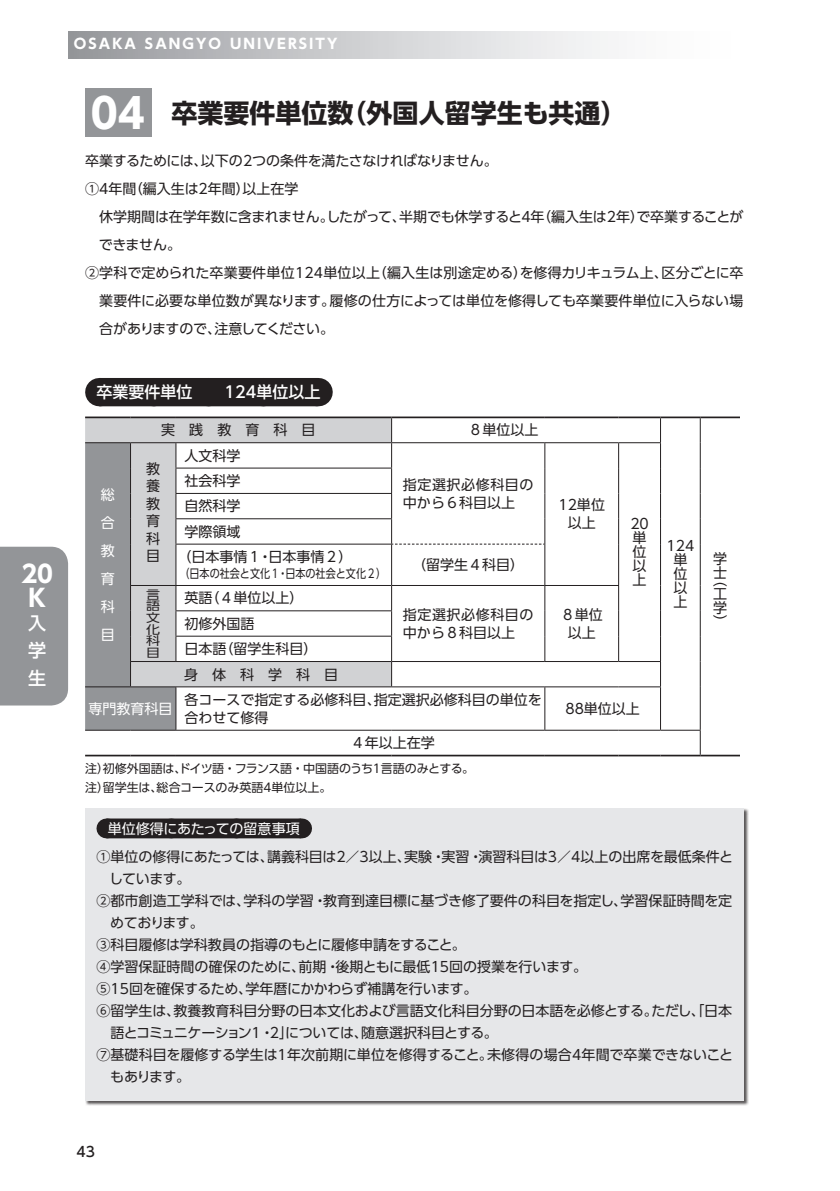
<style>
.page{position:relative;width:840px;height:1191px;background:#fff}
.page>*{position:absolute;margin:0;border:0;box-sizing:border-box;transform-origin:0 0}
.t1{font:700 26px "UD Shin Go Pr 6";color:#231f20}
.t2{font:700 24px/24px "UD Shin Go Pr 6";color:#fff}
.t3{font:500 18px/27.2px "UD Shin Go Pr 6";color:#fff;text-align:justify}
.t4{font:500 16px "UD Shin Go Pr 6";color:#fff}
.t5{font:14px/14px "UD Shin Go Pr 6";color:#231f20}
.t6{font:14px/18px "UD Shin Go Pr 6";letter-spacing:.04em;color:#231f20}
.t7{font:14px "UD Shin Go Pr 6";letter-spacing:-.035em;color:#231f20}
.t8{font:14px "UD Shin Go Pr 6";letter-spacing:-.025em;color:#231f20}
.t9{font:14px/28px "UD Shin Go Pr 6";color:#fff;text-align:justify}
.t10{font:700 14px "UD Shin Go Pr 6";letter-spacing:.15em;color:#fff}
.t11{font:14px "UD Shin Go Pr 6";letter-spacing:-.04em;color:#231f20}
.t12{font:500 14px "UD Shin Go Pr 6";color:#231f20}
.t13{font:12px/19px "UD Shin Go Pr 6";color:#231f20}
.t14{font:12px "UD Shin Go Pr 6";color:#231f20;scale:.84 1}
.t15{font:11.6px/11.6px "UD Shin Go Pr 6";color:#231f20;text-align:justify;scale:1.2 1}
.s1{font-size:41px;color:#fff}
</style>
<div class="page">
<div style="left:68px;top:31px;width:680px;height:28px;background:linear-gradient(to right,#9c9ea2,#fff)"></div>
<div style="left:0;top:547px;width:68px;height:158px;background:#939598"></div>
<div style="left:99px;top:378px;width:218px;height:28px;background:#231f20"></div>
<svg style="left:317px;top:378px;width:1px;height:28px"></svg>
<div style="left:85px;top:88px;width:67px;height:49px;background:#939598"></div>
<svg style="left:85px;top:418px;width:306px;height:268px"></svg>
<hr style="left:699px;top:416px;width:40px;height:2px;background:#231f20">
<hr style="left:699px;top:754px;width:40px;height:2px;background:#231f20">
<hr style="left:660px;top:416px;width:39px;height:2px;background:#231f20">
<svg style="left:699px;top:418px;width:1px;height:126px"></svg>
<hr style="left:699px;top:544px;width:1px;height:41px;background:#231f20">
<svg style="left:699px;top:585px;width:1px;height:102px"></svg>
<hr style="left:699px;top:687px;width:1px;height:43px;background:#231f20">
<hr style="left:175px;top:467px;width:217px;height:1px;background:#231f20">
<hr style="left:175px;top:493px;width:217px;height:1px;background:#231f20">
<hr style="left:175px;top:518px;width:217px;height:1px;background:#231f20">
<hr style="left:175px;top:544px;width:217px;height:1px;background:#231f20">
<hr style="left:176px;top:585px;width:215px;height:1px;background:#231f20">
<hr style="left:175px;top:610px;width:217px;height:1px;background:#231f20">
<hr style="left:175px;top:636px;width:217px;height:1px;background:#231f20">
<hr style="left:391px;top:544px;width:1px;height:41px;background:#231f20">
<hr style="left:85px;top:416px;width:45px;height:2px;background:#231f20">
<hr style="left:130px;top:416px;width:46px;height:2px;background:#231f20">
<hr style="left:176px;top:416px;width:215px;height:2px;background:#231f20">
<hr style="left:391px;top:416px;width:153px;height:2px;background:#231f20">
<hr style="left:544px;top:416px;width:74px;height:2px;background:#231f20">
<hr style="left:618px;top:416px;width:42px;height:2px;background:#231f20">
<hr style="left:176px;top:661px;width:215px;height:1px;background:#231f20">
<hr style="left:176px;top:442px;width:215px;height:1px;background:#231f20">
<hr style="left:176px;top:686px;width:215px;height:1px;background:#231f20">
<svg style="left:544px;top:586px;width:1px;height:75px"></svg>
<svg style="left:391px;top:586px;width:1px;height:100px"></svg>
<hr style="left:391px;top:686px;width:153px;height:1px;background:#231f20">
<hr style="left:391px;top:661px;width:153px;height:1px;background:#231f20">
<hr style="left:544px;top:661px;width:74px;height:1px;background:#231f20">
<hr style="left:391px;top:585px;width:153px;height:1px;background:#231f20">
<hr style="left:544px;top:442px;width:74px;height:1px;background:#231f20">
<svg style="left:391px;top:418px;width:154px;height:127px"></svg>
<hr style="left:544px;top:544px;width:1px;height:41px;background:#231f20">
<hr style="left:544px;top:585px;width:74px;height:1px;background:#231f20">
<hr style="left:544px;top:686px;width:74px;height:1px;background:#231f20">
<hr style="left:544px;top:687px;width:1px;height:43px;background:#231f20">
<hr style="left:659px;top:687px;width:1px;height:43px;background:#231f20">
<hr style="left:618px;top:686px;width:42px;height:1px;background:#231f20">
<hr style="left:85px;top:730px;width:45px;height:1px;background:#231f20">
<hr style="left:130px;top:730px;width:46px;height:1px;background:#231f20">
<hr style="left:176px;top:730px;width:215px;height:1px;background:#231f20">
<hr style="left:391px;top:730px;width:153px;height:1px;background:#231f20">
<hr style="left:544px;top:730px;width:74px;height:1px;background:#231f20">
<hr style="left:618px;top:730px;width:42px;height:1px;background:#231f20">
<hr style="left:660px;top:730px;width:40px;height:1px;background:#231f20">
<svg style="left:699px;top:730px;width:1px;height:24px"></svg>
<hr style="left:85px;top:754px;width:45px;height:2px;background:#231f20">
<hr style="left:130px;top:754px;width:46px;height:2px;background:#231f20">
<hr style="left:176px;top:754px;width:215px;height:2px;background:#231f20">
<hr style="left:391px;top:754px;width:153px;height:2px;background:#231f20">
<hr style="left:544px;top:754px;width:74px;height:2px;background:#231f20">
<hr style="left:618px;top:754px;width:42px;height:2px;background:#231f20">
<hr style="left:660px;top:754px;width:39px;height:2px;background:#231f20">
<hr style="left:618px;top:442px;width:42px;height:1px;background:#231f20">
<svg style="left:618px;top:443px;width:1px;height:101px"></svg>
<hr style="left:618px;top:544px;width:1px;height:41px;background:#231f20">
<hr style="left:659px;top:544px;width:1px;height:41px;background:#231f20">
<svg style="left:618px;top:586px;width:1px;height:75px"></svg>
<hr style="left:618px;top:661px;width:42px;height:1px;background:#231f20">
<hr style="left:130px;top:442px;width:46px;height:1px;background:#231f20">
<hr style="left:85px;top:442px;width:45px;height:1px;background:#231f20">
<svg style="left:85px;top:443px;width:91px;height:287px;background:#aaabae"></svg>
<hr style="left:85px;top:686px;width:45px;height:1px;background:#231f20">
<div style="left:85px;top:808px;width:663px;height:297px;background:#231f20;opacity:.75"></div>
<div style="left:85px;top:808px;width:658px;height:292px;background:#e6e7e9"></div>
<div style="left:106px;top:818px;width:195px;height:20px;background:#231f20"></div>
<svg style="left:171px;top:818px;width:97px;height:1px"></svg>
<svg style="left:301px;top:818px;width:1px;height:20px"></svg>
<h2 class="t2" style="left:21px;top:561px;width:33px">20<br>K</h2>
<p class="t3" style="left:28px;top:609px;width:19px">入学生</p>
<p class="t10" style="left:74px;top:33px;width:265px">OSAKA SANGYO UNIVERSITY</p>
<h1 class="t1" style="left:91px;top:91px;width:537px"><span class="s1">04</span> 卒業要件単位数（外国人留学生も共通）</h1>
<p class="t5" style="left:85px;top:146px;width:414px;line-height:28px">卒業するためには、以下の2つの条件を満たさなければなりません。<br>①4年間（編入生は2年間）以上在学</p>
<p class="t5" style="left:99px;top:209px;width:645px">休学期間は在学年数に含まれません。したがって、半期でも休学すると4年（編入生は2年）で卒業することが</p>
<p class="t5" style="left:99px;top:237px;width:84px">できません。</p>
<p class="t5" style="left:85px;top:265px;width:659px">②学科で定められた卒業要件単位124単位以上（編入生は別途定める）を修得カリキュラム上、区分ごとに卒</p>
<p class="t5" style="left:99px;top:293px;width:645px">業要件に必要な単位数が異なります。履修の仕方によっては単位を修得しても卒業要件単位に入らない場</p>
<p class="t11" style="left:99px;top:317px;width:236px">合がありますので、注意してください。</p>
<p class="t4" style="left:96px;top:378px;width:225px">卒業要件単位　　124単位以上</p>
<p class="t5" style="left:161px;top:423px;width:155px">実践教育科目</p>
<p class="t5" style="left:468px;top:423px;width:72px">８単位以上</p>
<p class="t9" style="left:101px;top:480px;width:15px">総合教育科目</p>
<p class="t5" style="left:146px;top:459px;width:15px;line-height:17.6px;text-align:justify">教養教育科目</p>
<p class="t5" style="left:184px;top:448px;width:57px">人文科学</p>
<p class="t5" style="left:184px;top:473px;width:57px">社会科学</p>
<p class="t5" style="left:184px;top:499px;width:57px">自然科学</p>
<p class="t5" style="left:184px;top:524px;width:57px">学際領域</p>
<p class="t5" style="left:177px;top:549px;width:176px">（日本事情１・日本事情２）</p>
<p class="t14" style="left:179px;top:564px;width:247px">（日本の社会と文化１・日本の社会と文化２）</p>
<p class="t15" style="left:146px;top:588px;width:13px">言語文化科目</p>
<p class="t5" style="left:184px;top:591px;width:121px">英語（４単位以上）</p>
<p class="t5" style="left:184px;top:610px;width:155px;line-height:25.4px">初修外国語<br>日本語（留学生科目）<br>身体科学科目</p>
<p class="t6" style="left:403px;top:475px;width:132px">指定選択必修科目の中から６科目以上</p>
<p class="t5" style="left:412px;top:557px;width:114px">（留学生４科目）</p>
<p class="t5" style="left:558px;top:496px;width:48px;line-height:18px;text-align:center">12単位以上</p>
<p class="t6" style="left:403px;top:605px;width:132px">指定選択必修科目の中から８科目以上</p>
<p class="t5" style="left:560px;top:605px;width:43px;line-height:18px;text-align:center">８単位以上</p>
<p class="t5" style="left:630px;top:517px;width:20px">20単位以上</p>
<p class="t5" style="left:666px;top:538px;width:29px;text-align:center">124単位以上</p>
<p class="t5" style="left:712px;top:551px;width:15px">学士</p>
<p class="t5" style="left:712px;top:572px;width:15px;text-align:justify">（工学）</p>
<p class="t9" style="left:88px;top:694px;width:85px">専門教育科目</p>
<p class="t5" style="left:184px;top:690px;width:359px;line-height:18px">各コースで指定する必修科目、指定選択必修科目の単位を合わせて修得</p>
<p class="t5" style="left:565px;top:701px;width:76px">88単位以上</p>
<p class="t5" style="left:350px;top:735px;width:85px">４年以上在学</p>
<p class="t13" style="left:85px;top:758px;width:390px">注）初修外国語は、ドイツ語・フランス語・中国語のうち1言語のみとする。注）留学生は、総合コースのみ英語4単位以上。</p>
<p class="t9" style="left:108px;top:814px;width:193px">単位修得にあたっての留意事項</p>
<p class="t5" style="left:96px;top:849px;width:637px">①単位の修得にあたっては、講義科目は2／3以上、実験・実習・演習科目は3／4以上の出席を最低条件と</p>
<p class="t5" style="left:109px;top:871px;width:83px">しています。</p>
<p class="t5" style="left:96px;top:893px;width:637px">②都市創造工学科では、学科の学習・教育到達目標に基づき修了要件の科目を指定し、学習保証時間を定</p>
<p class="t5" style="left:110px;top:915px;width:95px">めております。</p>
<p class="t5" style="left:96px;top:937px;width:371px">③科目履修は学科教員の指導のもとに履修申請をすること。</p>
<p class="t5" style="left:96px;top:959px;width:492px">④学習保証時間の確保のために、前期・後期ともに最低15回の授業を行います。</p>
<p class="t8" style="left:96px;top:977px;width:382px">⑤15回を確保するため、学年暦にかかわらず補講を行います。</p>
<p class="t5" style="left:96px;top:1003px;width:636px">⑥留学生は、教養教育科目分野の日本文化および言語文化科目分野の日本語を必修とする。ただし、「日本</p>
<p class="t7" style="left:110px;top:1021px;width:388px">語とコミュニケーション1・2」については、随意選択科目とする。</p>
<p class="t5" style="left:96px;top:1047px;width:637px">⑦基礎科目を履修する学生は1年次前期に単位を修得すること。未修得の場合4年間で卒業できないこと</p>
<p class="t5" style="left:110px;top:1069px;width:81px">もあります。</p>
<p class="t12" style="left:77px;top:1140px;width:20px">43</p>
</div>
